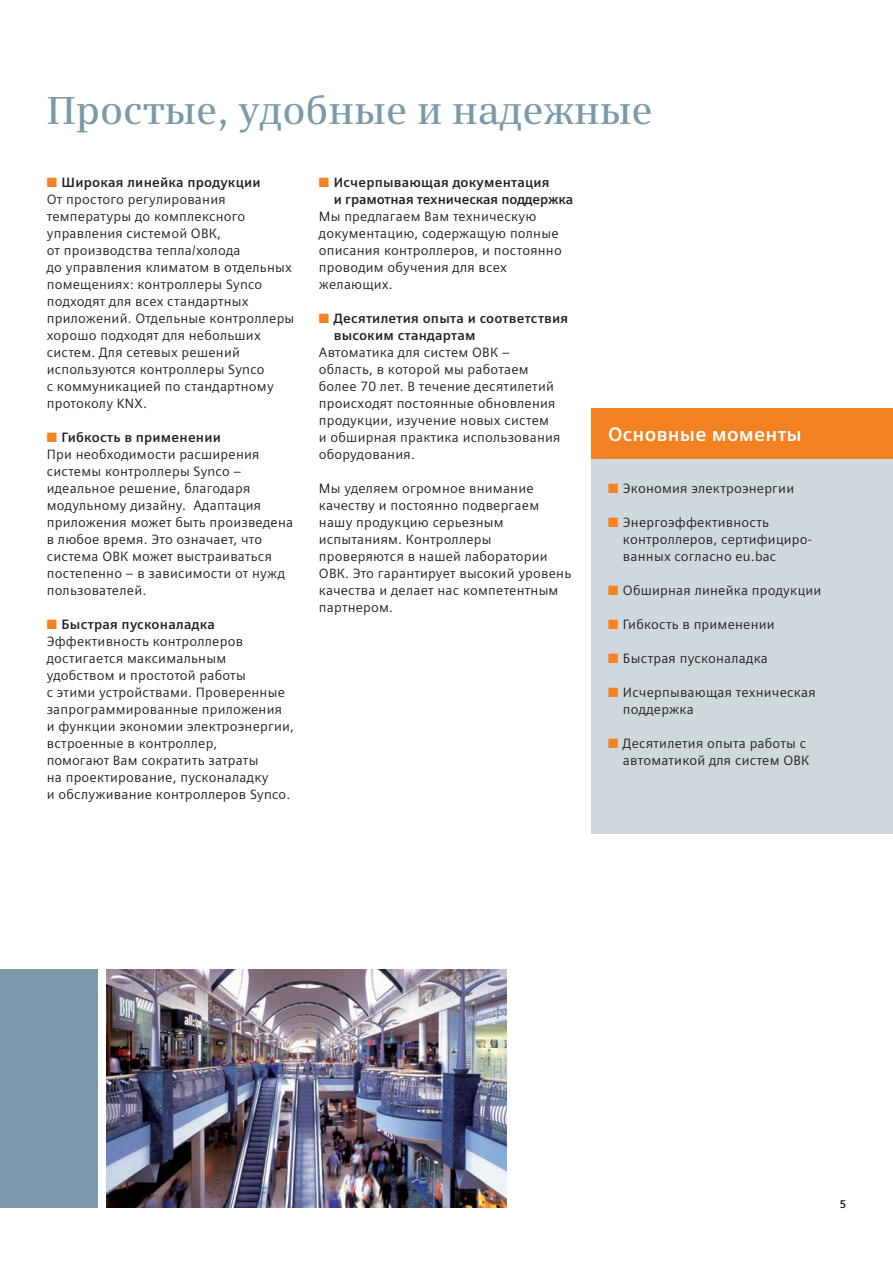
<style>
.page{position:relative;width:893px;height:1263px;background:#fff}
.page>*{position:absolute;margin:0;border:0;box-sizing:border-box;transform-origin:0 0}
.t1{font:600 39px "Siemens Serif OT";color:#7b99a9}
.t2{font:700 19.5px "Siemens Sans OT";letter-spacing:.01em;color:#fff}
.t3{font:13.5px/17px "Siemens Sans OT";letter-spacing:.015em;color:#231f20}
.t4{font:700 13.5px/17px "Siemens Sans OT";letter-spacing:-.01em;color:#231f20}
.t5{font:700 13.5px/17px "Siemens Sans OT";letter-spacing:.015em;color:#231f20}
.t6{font:700 11.25px "Siemens Sans OT";color:#231f20}
.s1{color:#f58220}
.s2{font-weight:700}
</style>
<div class="page">
<img style="left:106px;top:969px;width:400px;height:239px">
<div style="left:0;top:969px;width:98px;height:239px;background:#7b99a9"></div>
<div style="left:591px;top:408px;width:302px;height:51px;background:#f58220"></div>
<div style="left:591px;top:459px;width:302px;height:374px;background:#cfd8dd"></div>
<h1 class="t1" style="left:47px;top:94px;width:607px">Простые, удобные и надежные</h1>
<p class="t3" style="left:47px;top:175px;width:249px"><span class="s1">■</span> <span class="s2">Широкая линейка продукции<br></span>От простого регулирования температуры до комплексного управления системой ОВК,<br>от производства тепла/холода<br>до управления климатом в отдельных помещениях: контроллеры Synco подходят для всех стандартных приложений. Отдельные контроллеры хорошо подходят для небольших систем. Для сетевых решений используются контроллеры Synco<br>с коммуникацией по стандартному протоколу KNX.</p>
<p class="t3" style="left:47px;top:430px;width:248px"><span class="s1">■</span> <span class="s2">Гибкость в применении<br></span>При необходимости расширения системы контроллеры Synco – идеальное решение, благодаря модульному дизайну. Адаптация приложения может быть произведена в любое время. Это означает, что система ОВК может выстраиваться постепенно ‒ в зависимости от нужд пользователей.</p>
<p class="t3" style="left:47px;top:617px;width:249px"><span class="s1">■</span> <span class="s2">Быстрая пусконаладка<br></span>Эффективность контроллеров достигается максимальным удобством и простотой работы<br>с этими устройствами. Проверенные запрограммированные приложения<br>и функции экономии электроэнергии, встроенные в контроллер,<br>помогают Вам сократить затраты<br>на проектирование, пусконаладку<br>и обслуживание контроллеров Synco.</p>
<p class="t4" style="left:334px;top:175px;width:241px;text-indent:-15px"><span class="s1">■</span> Исчерпывающая документация<br>и грамотная техническая поддержка</p>
<p class="t3" style="left:319px;top:209px;width:244px">Мы предлагаем Вам техническую документацию, содержащую полные описания контроллеров, и постоянно проводим обучения для всех желающих.</p>
<p class="t5" style="left:334px;top:311px;width:236px;text-indent:-15px"><span class="s1">■</span> Десятилетия опыта и соответствия высоким стандартам</p>
<p class="t3" style="left:319px;top:345px;width:243px">Автоматика для систем ОВК – область, в которой мы работаем более 70 лет. В течение десятилетий происходят постоянные обновления продукции, изучение новых систем<br>и обширная практика использования оборудования.</p>
<p class="t3" style="left:319px;top:481px;width:254px">Мы уделяем огромное внимание качеству и постоянно подвергаем нашу продукцию серьезным испытаниям. Контроллеры проверяются в нашей лаборатории<br>ОВК. Это гарантирует высокий уровень качества и делает нас компетентным партнером.</p>
<h2 class="t2" style="left:608px;top:427px;width:195px">Основные моменты</h2>
<p class="t3" style="left:608px;top:481px;width:188px"><span class="s1">■</span> Экономия электроэнергии</p>
<p class="t3" style="left:623px;top:515px;width:191px;text-indent:-15px"><span class="s1">■</span> Энергоэффективность контроллеров, сертифициро&shy;ванных согласно eu.bac</p>
<p class="t3" style="left:608px;top:583px;width:215px"><span class="s1">■</span> Обширная линейка продукции</p>
<p class="t3" style="left:608px;top:617px;width:168px"><span class="s1">■</span> Гибкость в применении</p>
<p class="t3" style="left:608px;top:651px;width:161px"><span class="s1">■</span> Быстрая пусконаладка</p>
<p class="t3" style="left:623px;top:685px;width:194px;text-indent:-15px"><span class="s1">■</span> Исчерпывающая техническая поддержка</p>
<p class="t3" style="left:608px;top:736px;width:203px;text-align:right"><span class="s1">■</span> Десятилетия опыта работы с автоматикой для систем ОВК</p>
<p class="t6" style="left:840px;top:1199px;width:8px">5</p>
</div>
